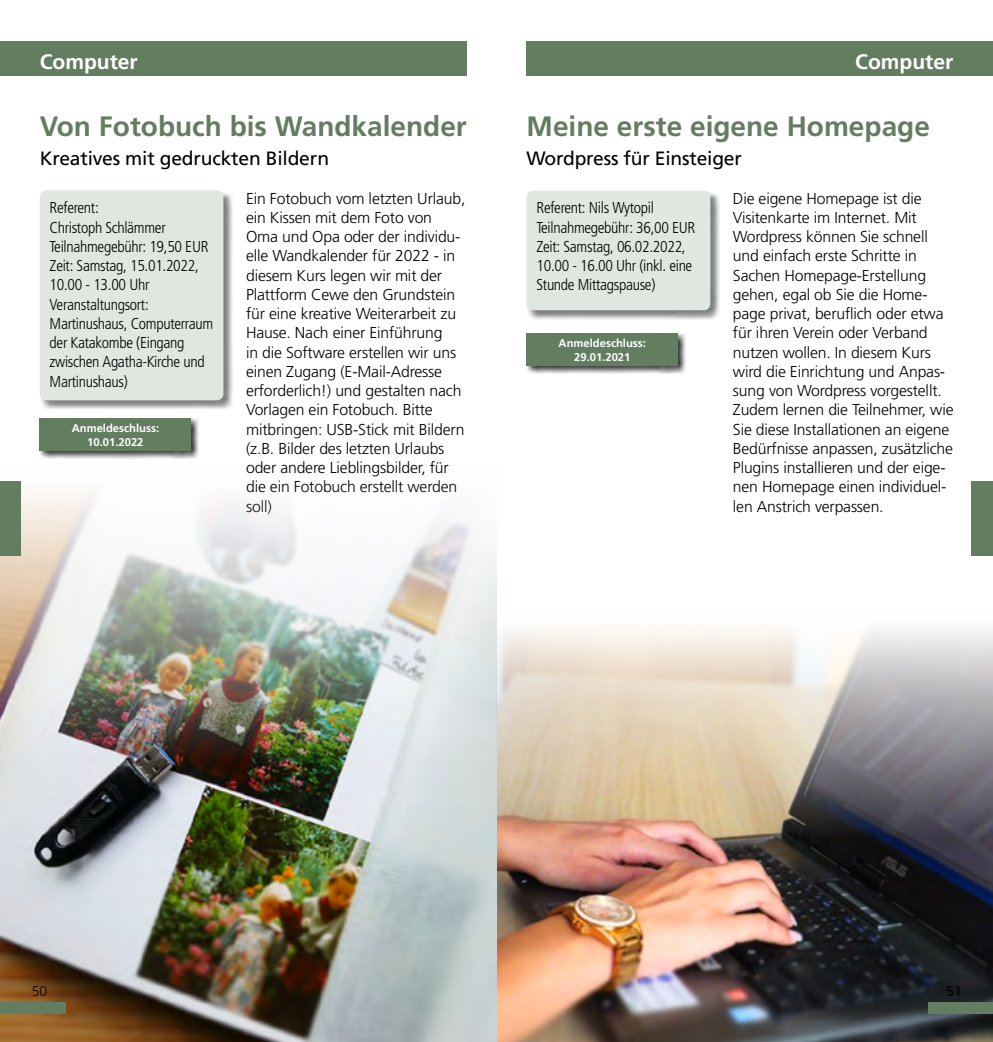
<style>
.page{position:relative;width:993px;height:1042px;background:#fff}
.page>*{position:absolute;margin:0;border:0;box-sizing:border-box;transform-origin:0 0}
.t1{font:28px "Frutiger LT 65 Bd";color:#637d61}
.t2{font:21px "Frutiger LT 65 Bd";color:#fff}
.t3{font:19.25px "Frutiger LT 55 Rm";letter-spacing:-.01em;color:#000}
.t4{font:15.75px/19.2px "Frutiger LT 45 Lt";letter-spacing:-.01em;color:#000}
.t5{font:15.75px/19.2px "Frutiger LT 47 Lt Cn";letter-spacing:-.02em;color:#000}
.t6{font:14px "Frutiger LT 45 Lt";color:#000}
.t7{font:14px "Frutiger LT 55 Rm";color:#000}
.t8{font:11.2px/13.5px "Frutiger LT 65 Bd";color:#fff;text-align:center}
</style>
<div class="page">
<div style="left:526px;top:41px;width:466px;height:35px;background:#637d61"></div>
<div style="left:0;top:41px;width:466px;height:35px;background:#637d61"></div>
<div style="left:39px;top:417px;width:160px;height:42px;background:#000;opacity:.75"></div>
<div style="left:40px;top:418px;width:151px;height:33px;background:#637d61"></div>
<div style="left:40px;top:192px;width:193px;height:217px;background:#000;opacity:.5"></div>
<div style="left:40px;top:190px;width:183px;height:210px;background:#e0e7e0;border-radius:6px"></div>
<div style="left:525px;top:332px;width:160px;height:42px;background:#000;opacity:.75"></div>
<div style="left:526px;top:333px;width:151px;height:33px;background:#637d61"></div>
<div style="left:526px;top:192px;width:193px;height:128px;background:#000;opacity:.5"></div>
<div style="left:526px;top:191px;width:184px;height:119px;background:#e0e7e0;border-radius:6px"></div>
<img style="left:496px;top:608px;width:496px;height:434px">
<img style="left:0;top:493px;width:496px;height:549px">
<div style="left:927px;top:1001px;width:65px;height:12px;background:#637d61"></div>
<div style="left:0;top:1001px;width:65px;height:12px;background:#637d61"></div>
<div style="left:970px;top:481px;width:22px;height:74px;background:#637d61"></div>
<div style="left:0;top:481px;width:21px;height:74px;background:#637d61"></div>
<h2 class="t2" style="left:40px;top:49px;width:100px">Computer</h2>
<h2 class="t2" style="left:854px;top:49px;width:100px">Computer</h2>
<h1 class="t1" style="left:40px;top:110px;width:428px">Von Fotobuch bis Wandkalender</h1>
<p class="t3" style="left:40px;top:147px;width:291px">Kreatives mit gedruckten Bildern</p>
<h1 class="t1" style="left:526px;top:110px;width:405px">Meine erste eigene Homepage</h1>
<p class="t3" style="left:526px;top:147px;width:217px">Wordpress für Einsteiger</p>
<p class="t5" style="left:50px;top:198px;width:165px">Referent:<br>Christoph Schlämmer<br>Teilnahmegebühr: 19,50 EUR<br>Zeit: Samstag, 15.01.2022,<br>10.00 - 13.00 Uhr<br>Veranstaltungsort:<br>Martinushaus, Computerraum der Katakombe (Eingang zwischen Agatha-Kirche und<br>Martinushaus)</p>
<p class="t4" style="left:732px;top:189px;width:222px">Die eigene Homepage ist die<br>Visitenkarte im Internet. Mit<br>Wordpress können Sie schnell und einfach erste Schritte in<br>Sachen Homepage-Erstellung gehen, egal ob Sie die Home&shy;page privat, beruflich oder etwa für ihren Verein oder Verband nutzen wollen. In diesem Kurs wird die Einrichtung und Anpas&shy;sung von Wordpress vorgestellt.<br>Zudem lernen die Teilnehmer, wie<br>Sie diese Installationen an eigene<br>Bedürfnisse anpassen, zusätzliche<br>Plugins installieren und der eige&shy;nen Homepage einen individuel&shy;len Anstrich verpassen.</p>
<p class="t4" style="left:246px;top:189px;width:221px">Ein Fotobuch vom letzten Urlaub, ein Kissen mit dem Foto von<br>Oma und Opa oder der individu&shy;elle Wandkalender für 2022 - in diesem Kurs legen wir mit der<br>Plattform Cewe den Grundstein für eine kreative Weiterarbeit zu<br>Hause. Nach einer Einführung<br>in die Software erstellen wir uns einen Zugang (E-Mail-Adresse erforderlich!) und gestalten nach<br>Vorlagen ein Fotobuch. Bitte mitbringen: USB-Stick mit Bildern (z.B. Bilder des letzten Urlaubs oder andere Lieblingsbilder, für die ein Fotobuch erstellt werden soll)</p>
<p class="t5" style="left:536px;top:198px;width:160px">Referent: Nils Wytopil<br>Teilnahmegebühr: 36,00 EUR<br>Zeit: Samstag, 06.02.2022,<br>10.00 - 16.00 Uhr (inkl. eine<br>Stunde Mittagspause)</p>
<p class="t8" style="left:558px;top:337px;width:89px">Anmeldeschluss:<br>29.01.2021</p>
<p class="t8" style="left:72px;top:422px;width:89px">Anmeldeschluss:<br>10.01.2022</p>
<p class="t6" style="left:32px;top:983px;width:17px">50</p>
<p class="t7" style="left:946px;top:983px;width:17px">51</p>
</div>
